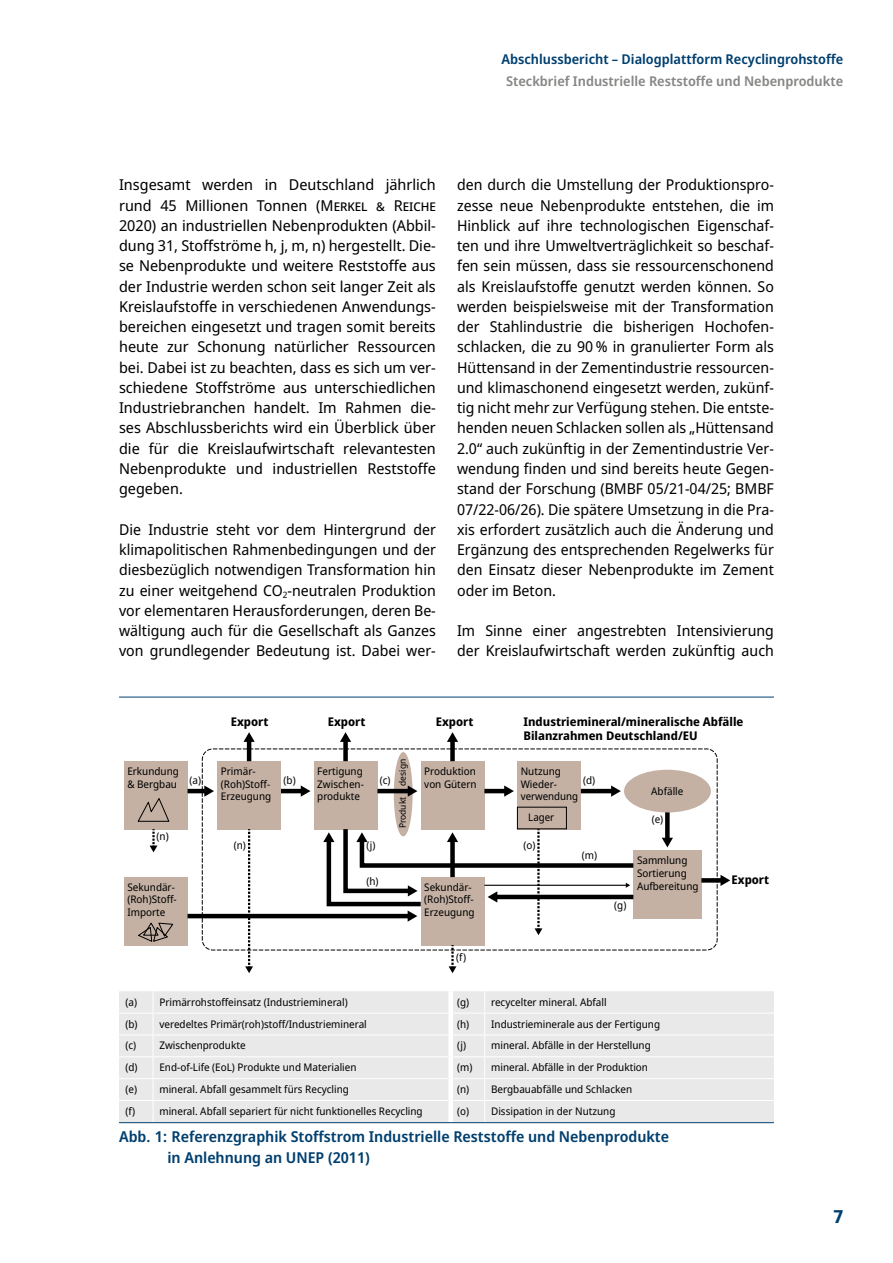
<style>
.page{position:relative;width:893px;height:1263px;background:#fff}
.page>*{position:absolute;margin:0;border:0;box-sizing:border-box;transform-origin:0 0}
.t1{font:700 18px "Noto Sans Display";color:#003f6f}
.t2{font:15px/20.2px "Noto Sans Display";color:#000;text-align:justify}
.t3{font:600 15px/20.2px "Noto Sans Display";color:#003f6f}
.t4{font:600 13.5px "Noto Sans Display";color:#003f6f}
.t5{font:600 13.5px "Noto Sans Display";color:#878786}
.t6{font:700 12px/14.4px "Noto Sans Display";color:#000}
.t7{font:10.5px/12.6px "Noto Sans Display";color:#000}
.t8{font:9px "Noto Sans Display";color:#000}
</style>
<div class="page">
<div style="left:119px;top:991px;width:655px;height:131px;background:#e9e9e9"></div>
<hr style="left:119px;top:1013px;width:34px;height:1px;background:#fff">
<hr style="left:153px;top:1013px;width:295px;height:1px;background:#fff">
<hr style="left:453px;top:1013px;width:32px;height:1px;background:#fff">
<hr style="left:485px;top:1013px;width:289px;height:1px;background:#fff">
<hr style="left:119px;top:1034px;width:34px;height:1px;background:#fff">
<hr style="left:153px;top:1034px;width:295px;height:1px;background:#fff">
<hr style="left:453px;top:1034px;width:32px;height:1px;background:#fff">
<hr style="left:485px;top:1034px;width:289px;height:1px;background:#fff">
<hr style="left:119px;top:1056px;width:34px;height:1px;background:#fff">
<hr style="left:153px;top:1056px;width:295px;height:1px;background:#fff">
<hr style="left:453px;top:1056px;width:32px;height:1px;background:#fff">
<hr style="left:485px;top:1056px;width:289px;height:1px;background:#fff">
<hr style="left:119px;top:1078px;width:34px;height:1px;background:#fff">
<hr style="left:153px;top:1078px;width:295px;height:1px;background:#fff">
<hr style="left:453px;top:1078px;width:32px;height:1px;background:#fff">
<hr style="left:485px;top:1078px;width:289px;height:1px;background:#fff">
<hr style="left:119px;top:1100px;width:34px;height:1px;background:#fff">
<hr style="left:153px;top:1100px;width:295px;height:1px;background:#fff">
<svg style="left:153px;top:991px;width:1px;height:131px"></svg>
<hr style="left:453px;top:1100px;width:32px;height:1px;background:#fff">
<hr style="left:485px;top:1100px;width:289px;height:1px;background:#fff">
<svg style="left:484px;top:991px;width:1px;height:131px"></svg>
<div style="left:448px;top:991px;width:5px;height:22px;background:#fff"></div>
<div style="left:448px;top:1013px;width:5px;height:22px;background:#fff"></div>
<div style="left:448px;top:1035px;width:5px;height:22px;background:#fff"></div>
<div style="left:448px;top:1057px;width:5px;height:22px;background:#fff"></div>
<div style="left:448px;top:1079px;width:5px;height:21px;background:#fff"></div>
<div style="left:448px;top:1100px;width:5px;height:22px;background:#fff"></div>
<div style="left:202px;top:749px;width:515px;height:201px;border:1px dashed #000;border-radius:11px"></div>
<div style="left:394px;top:752px;width:19px;height:84px;background:#c4b1a4;border-radius:50%"></div>
<div style="left:217px;top:761px;width:64px;height:68px;background:#c4b1a4"></div>
<div style="left:314px;top:761px;width:63px;height:68px;background:#c4b1a4"></div>
<div style="left:421px;top:761px;width:63px;height:68px;background:#c4b1a4"></div>
<div style="left:421px;top:877px;width:63px;height:68px;background:#c4b1a4"></div>
<div style="left:517px;top:761px;width:64px;height:68px;background:#c4b1a4"></div>
<div style="left:633px;top:851px;width:68px;height:68px;background:#c4b1a4"></div>
<div style="left:124px;top:761px;width:64px;height:68px;background:#c4b1a4"></div>
<svg style="left:137px;top:798px;width:33px;height:24px"></svg>
<div style="left:124px;top:877px;width:64px;height:68px;background:#c4b1a4"></div>
<svg style="left:138px;top:922px;width:36px;height:20px"></svg>
<hr style="left:188px;top:789px;width:18px;height:4px;background:#000">
<svg style="left:204px;top:785px;width:10px;height:12px"></svg>
<hr style="left:281px;top:789px;width:21px;height:4px;background:#000">
<svg style="left:301px;top:785px;width:9px;height:12px"></svg>
<hr style="left:247px;top:740px;width:4px;height:21px;background:#000">
<svg style="left:243px;top:732px;width:12px;height:10px"></svg>
<div style="left:343px;top:740px;width:5px;height:21px;background:#000"></div>
<svg style="left:340px;top:732px;width:11px;height:10px"></svg>
<div style="left:450px;top:740px;width:5px;height:21px;background:#000"></div>
<svg style="left:447px;top:732px;width:11px;height:10px"></svg>
<div style="left:665px;top:812px;width:5px;height:27px;background:#000"></div>
<svg style="left:662px;top:838px;width:11px;height:9px"></svg>
<svg style="left:245px;top:829px;width:8px;height:144px"></svg>
<svg style="left:150px;top:829px;width:7px;height:23px"></svg>
<svg style="left:449px;top:945px;width:7px;height:28px"></svg>
<hr style="left:377px;top:789px;width:32px;height:4px;background:#000">
<svg style="left:408px;top:785px;width:9px;height:12px"></svg>
<hr style="left:484px;top:789px;width:22px;height:4px;background:#000">
<svg style="left:504px;top:785px;width:10px;height:12px"></svg>
<hr style="left:188px;top:914px;width:221px;height:4px;background:#000">
<hr style="left:581px;top:789px;width:32px;height:4px;background:#000">
<svg style="left:611px;top:785px;width:10px;height:12px"></svg>
<div style="left:701px;top:878px;width:21px;height:5px;background:#000"></div>
<svg style="left:720px;top:875px;width:10px;height:11px"></svg>
<svg style="left:323px;top:825px;width:315px;height:110px"></svg>
<div style="left:624px;top:770px;width:87px;height:42px;background:#c4b1a4;border-radius:50%"></div>
<div style="left:517px;top:807px;width:50px;height:22px;border:1px solid #000"></div>
<hr style="left:119px;top:1122px;width:655px;height:1px;background:#003f6f">
<hr style="left:119px;top:697px;width:655px;height:1px;background:#003f6f">
<p class="t4" style="left:501px;top:50px;width:343px">Abschlussbericht – Dialogplattform Recyclingrohstoffe</p>
<p class="t5" style="left:506px;top:71px;width:339px">Steckbrief Industrielle Reststoffe und Nebenprodukte</p>
<p class="t2" style="left:119px;top:175px;width:318px">Insgesamt werden in Deutschland jährlich rund 45 Millionen Tonnen (Merkel &amp; Reiche 2020) an industriellen Nebenprodukten (Abbil&shy;dung 31, Stoffströme h, j, m, n) hergestellt. Die&shy;se Nebenprodukte und weitere Reststoffe aus der Industrie werden schon seit langer Zeit als Kreislaufstoffe in verschiedenen Anwendungs&shy;bereichen eingesetzt und tragen somit bereits heute zur Schonung natürlicher Ressourcen bei. Dabei ist zu beachten, dass es sich um ver&shy;schiedene Stoffströme aus unterschiedlichen Industriebranchen handelt. Im Rahmen die&shy;ses Abschlussberichts wird ein Überblick über die für die Kreislaufwirtschaft relevantesten Nebenprodukte und industriellen Reststoffe gegeben.</p>
<p class="t2" style="left:119px;top:519px;width:318px">Die Industrie steht vor dem Hintergrund der klimapolitischen Rahmenbedingungen und der diesbezüglich notwendigen Transformation hin zu einer weitgehend CO<sub>2</sub>-neutralen Produktion vor elementaren Herausforderungen, deren Be&shy;wältigung auch für die Gesellschaft als Ganzes von grundlegender Bedeutung ist. Dabei wer-</p>
<p class="t2" style="left:457px;top:175px;width:318px">den durch die Umstellung der Produktionspro&shy;zesse neue Nebenprodukte entstehen, die im Hinblick auf ihre technologischen Eigenschaf&shy;ten und ihre Umweltverträglichkeit so beschaf&shy;fen sein müssen, dass sie ressourcenschonend als Kreislaufstoffe genutzt werden können. So werden beispielsweise mit der Transformation der Stahlindustrie die bisherigen Hochofen&shy;schlacken, die zu 90 % in granulierter Form als Hüttensand in der Zementindustrie ressourcen&shy;und klimaschonend eingesetzt werden, zukünf&shy;tig nicht mehr zur Verfügung stehen. Die entste&shy;henden neuen Schlacken sollen als „Hüttensand 2.0“ auch zukünftig in der Zementindustrie Ver&shy;wendung finden und sind bereits heute Gegen&shy;stand der Forschung (BMBF 05/21-04/25; BMBF 07/22-06/26). Die spätere Umsetzung in die Pra&shy;xis erfordert zusätzlich auch die Änderung und Ergänzung des entsprechenden Regelwerks für den Einsatz dieser Nebenprodukte im Zement oder im Beton.</p>
<p class="t2" style="left:457px;top:621px;width:318px">Im Sinne einer angestrebten Intensivierung der Kreislaufwirtschaft werden zukünftig auch</p>
<p class="t7" style="left:127px;top:765px;width:53px">Erkundung &amp; Bergbau</p>
<p class="t7" style="left:157px;top:830px;width:14px">(n)</p>
<p class="t7" style="left:127px;top:881px;width:51px">Sekundär-(Roh)Stoff-<br>Importe</p>
<p class="t6" style="left:231px;top:714px;width:39px">Export</p>
<p class="t6" style="left:328px;top:714px;width:39px">Export</p>
<p class="t6" style="left:436px;top:714px;width:39px">Export</p>
<p class="t6" style="left:523px;top:714px;width:221px">Industriemineral/mineralische Abfälle<br>Bilanzrahmen Deutschland/EU</p>
<p class="t8" style="left:396px;top:828px;width:71px;rotate:-90deg">Produkt design</p>
<p class="t7" style="left:221px;top:765px;width:52px">Primär-(Roh)Stoff-<br>Erzeugung</p>
<p class="t7" style="left:317px;top:765px;width:48px;text-align:justify">Fertigung Zwischen&shy;produkte</p>
<p class="t7" style="left:424px;top:765px;width:54px">Produktion von Gütern</p>
<p class="t7" style="left:521px;top:765px;width:59px">Nutzung<br>Wieder&shy;verwendung</p>
<p class="t7" style="left:528px;top:811px;width:28px">Lager</p>
<p class="t7" style="left:189px;top:775px;width:13px">(a)</p>
<p class="t7" style="left:284px;top:775px;width:14px">(b)</p>
<p class="t7" style="left:380px;top:775px;width:12px">(c)</p>
<p class="t7" style="left:583px;top:775px;width:14px">(d)</p>
<p class="t7" style="left:234px;top:839px;width:14px">(n)</p>
<p class="t7" style="left:366px;top:839px;width:10px">(j)</p>
<p class="t7" style="left:366px;top:875px;width:14px">(h)</p>
<p class="t7" style="left:424px;top:881px;width:52px">Sekundär-(Roh)Stoff-<br>Erzeugung</p>
<p class="t7" style="left:523px;top:839px;width:13px">(o)</p>
<p class="t7" style="left:582px;top:849px;width:17px">(m)</p>
<p class="t7" style="left:651px;top:785px;width:34px">Abfälle</p>
<p class="t7" style="left:652px;top:813px;width:13px">(e)</p>
<p class="t7" style="left:614px;top:899px;width:14px">(g)</p>
<p class="t7" style="left:637px;top:854px;width:63px">Sammlung<br>Sortierung<br>Aufbereitung</p>
<p class="t6" style="left:732px;top:873px;width:39px">Export</p>
<p class="t7" style="left:456px;top:951px;width:11px">(f)</p>
<p class="t7" style="left:125px;top:996px;width:224px">(a) Primärrohstoffeinsatz (Industriemineral)</p>
<p class="t7" style="left:457px;top:996px;width:151px">(g) recycelter mineral. Abfall</p>
<p class="t7" style="left:125px;top:1017px;width:243px">(b) veredeltes Primär(roh)stoff/Industriemineral</p>
<p class="t7" style="left:457px;top:1017px;width:204px">(h) Industrieminerale aus der Fertigung</p>
<p class="t7" style="left:125px;top:1039px;width:122px">(c) Zwischenprodukte</p>
<p class="t7" style="left:457px;top:1039px;width:195px">(j) mineral. Abfälle in der Herstellung</p>
<p class="t7" style="left:125px;top:1061px;width:233px">(d) End-of-Life (EoL) Produkte und Materialien</p>
<p class="t7" style="left:457px;top:1061px;width:192px">(m) mineral. Abfälle in der Produktion</p>
<p class="t7" style="left:125px;top:1083px;width:225px">(e) mineral. Abfall gesammelt fürs Recycling</p>
<p class="t7" style="left:457px;top:1083px;width:177px">(n) Bergbauabfälle und Schlacken</p>
<p class="t7" style="left:125px;top:1105px;width:299px">(f) mineral. Abfall separiert für nicht funktionelles Recycling</p>
<p class="t7" style="left:457px;top:1105px;width:160px">(o) Dissipation in der Nutzung</p>
<p class="t3" style="left:167px;top:1127px;width:503px;text-indent:-48px">Abb. 1: Referenzgraphik Stoffstrom Industrielle Reststoffe und Nebenprodukte in Anlehnung an UNEP (2011)</p>
<p class="t1" style="left:833px;top:1204px;width:11px">7</p>
</div>
